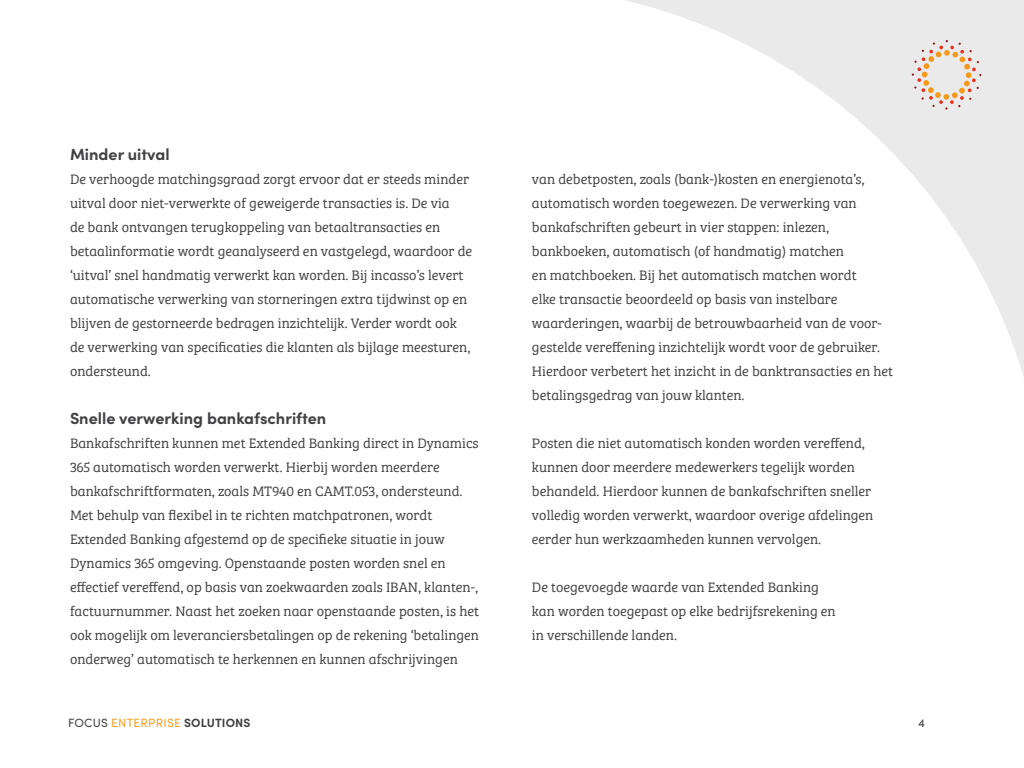
<style>
.page{position:relative;width:1024px;height:768px;background:#fff}
.page>*{position:absolute;margin:0;border:0;box-sizing:border-box;transform-origin:0 0}
.t1{font:700 16.2px "Sofia Pro";color:#414143}
.t2{font:14.2px/24px "Bree Serif Lt";color:#414143}
.t3{font:12px "Sofia Pro";letter-spacing:.02em;color:#f9a028}
.t4{font:12px "Sofia Pro";color:#414143}
.s1{color:#414143}
.s2{font-weight:700;color:#414143}
</style>
<div class="page">
<svg style="left:625px;top:0;width:399px;height:377px"></svg>
<svg style="left:912px;top:40px;width:69px;height:70px;background:#e9dace"></svg>
<p class="t1" style="left:70px;top:142px;width:101px">Minder uitval</p>
<p class="t2" style="left:70px;top:166px;width:404px">De verhoogde matchingsgraad zorgt ervoor dat er steeds minder uitval door niet-verwerkte of geweigerde transacties is. De via<br>de bank ontvangen terugkoppeling van betaaltransacties en betaalinformatie wordt geanalyseerd en vastgelegd, waardoor de ‘uitval’ snel handmatig verwerkt kan worden. Bij incasso’s levert automatische verwerking van storneringen extra tijdwinst op en blijven de gestorneerde bedragen inzichtelijk. Verder wordt ook de verwerking van specificaties die klanten als bijlage meesturen, ondersteund.</p>
<p class="t1" style="left:70px;top:406px;width:258px">Snelle verwerking bankafschriften</p>
<p class="t2" style="left:70px;top:430px;width:411px">Bankafschriften kunnen met Extended Banking direct in Dynamics 365 automatisch worden verwerkt. Hierbij worden meerdere bankafschriftformaten, zoals MT940 en CAMT.053, ondersteund.<br>Met behulp van flexibel in te richten matchpatronen, wordt Extended Banking afgestemd op de specifieke situatie in jouw Dynamics 365 omgeving. Openstaande posten worden snel en effectief vereffend, op basis van zoekwaarden zoals IBAN, klanten-, factuurnummer. Naast het zoeken naar openstaande posten, is het ook mogelijk om leveranciersbetalingen op de rekening ‘betalingen onderweg’ automatisch te herkennen en kunnen afschrijvingen</p>
<p class="t2" style="left:532px;top:166px;width:363px">van debetposten, zoals (bank-)kosten en energienota’s, automatisch worden toegewezen. De verwerking van bankafschriften gebeurt in vier stappen: inlezen, bankboeken, automatisch (of handmatig) matchen<br>en matchboeken. Bij het automatisch matchen wordt<br>elke transactie beoordeeld op basis van instelbare waarderingen, waarbij de betrouwbaarheid van de voor&shy;gestelde vereffening inzichtelijk wordt voor de gebruiker.<br>Hierdoor verbetert het inzicht in de banktransacties en het betalingsgedrag van jouw klanten.</p>
<p class="t2" style="left:532px;top:430px;width:343px">Posten die niet automatisch konden worden vereffend, kunnen door meerdere medewerkers tegelijk worden behandeld. Hierdoor kunnen de bankafschriften sneller volledig worden verwerkt, waardoor overige afdelingen eerder hun werkzaamheden kunnen vervolgen.</p>
<p class="t2" style="left:532px;top:574px;width:305px">De toegevoegde waarde van Extended Banking kan worden toegepast op elke bedrijfsrekening en in verschillende landen.</p>
<p class="t3" style="left:68px;top:714px;width:184px"><span class="s1">FOCUS</span> ENTERPRISE <span class="s2">SOLUTIONS</span></p>
<p class="t4" style="left:918px;top:714px;width:8px">4</p>
</div>
